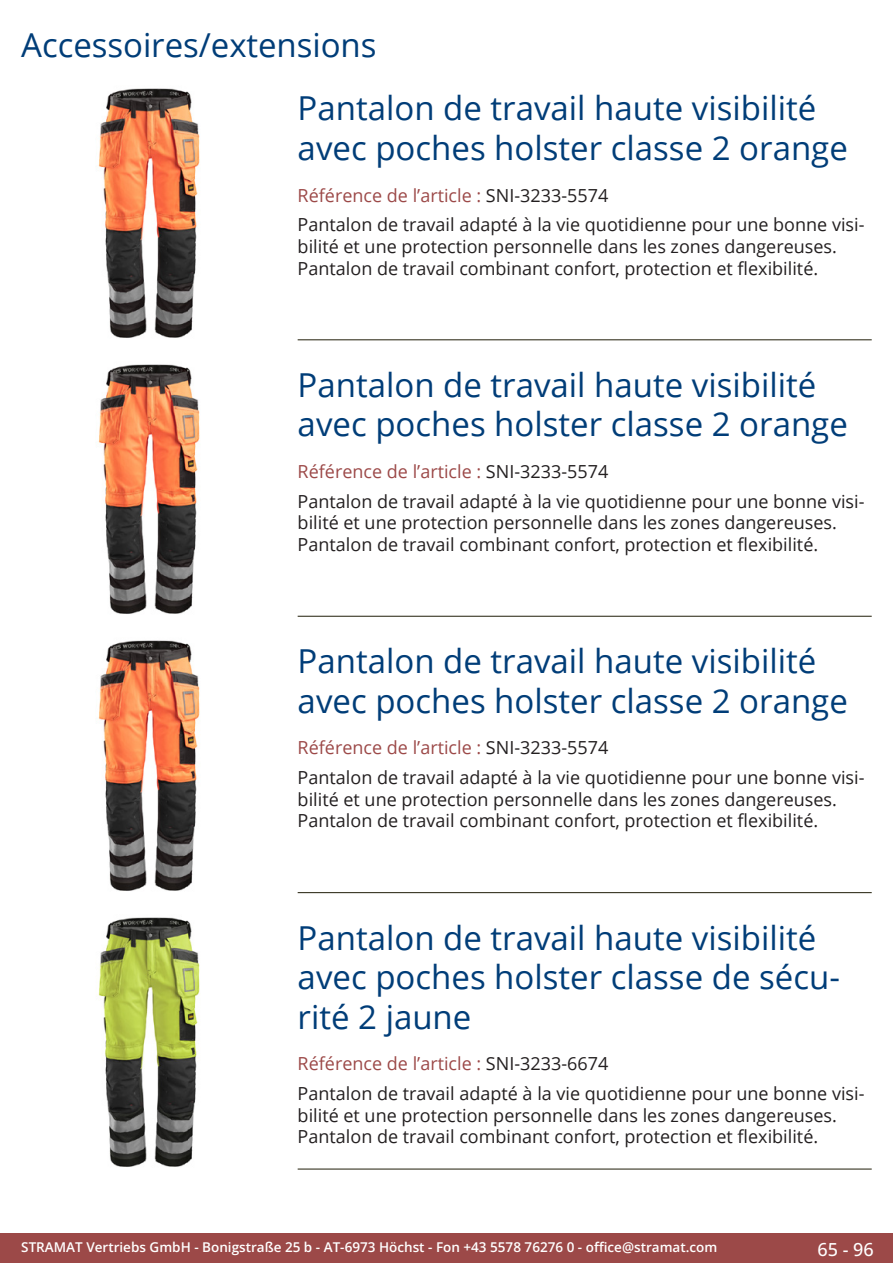
<style>
.page{position:relative;width:893px;height:1263px;background:#fff}
.page>*{position:absolute;margin:0;border:0;box-sizing:border-box;transform-origin:0 0}
.Produkttitel{font:33px/39.6px "Open Sans";color:#003d78}
.RastTitel{font:33px "Open Sans";color:#003d78}
.Beschreibung_Text{font:18px/21.6px "Open Sans";color:#231f20}
.TechDaten_Überschrif{font:18px "Open Sans";color:#9c4948}
.t1{font:500 18px "Open Sans";color:#fff}
.t2{font:600 13.5px "Open Sans";color:#fff}
.s1{color:#231f20}
</style>
<div class="page">
<div style="left:0;top:1233px;width:893px;height:30px;background:#9c4948"></div>
<hr style="left:298px;top:340px;width:574px;height:1px;background:#201d08">
<hr style="left:298px;top:616px;width:574px;height:1px;background:#201d08">
<hr style="left:298px;top:892px;width:574px;height:1px;background:#201d08">
<hr style="left:298px;top:1169px;width:574px;height:1px;background:#201d08">
<img style="left:98px;top:88px;width:102px;height:250px">
<img style="left:98px;top:364px;width:102px;height:250px">
<img style="left:98px;top:640px;width:102px;height:251px">
<img style="left:98px;top:917px;width:102px;height:250px">
<p class="RastTitel" style="left:21px;top:22px;width:357px">Accessoires/extensions</p>
<p class="Produkttitel" style="left:298px;top:88px;width:552px">Pantalon de travail haute visibilité avec poches holster classe 2 orange</p>
<p class="TechDaten_Überschrif" style="left:298px;top:183px;width:312px">Référence de l’article : <span class="s1">SNI-3233-5574</span></p>
<p class="Beschreibung_Text" style="left:298px;top:214px;width:568px">Pantalon de travail adapté à la vie quotidienne pour une bonne visi&shy;bilité et une protection personnelle dans les zones dangereuses.<br>Pantalon de travail combinant confort, protection et flexibilité.</p>
<p class="Produkttitel" style="left:298px;top:364px;width:552px">Pantalon de travail haute visibilité avec poches holster classe 2 orange</p>
<p class="TechDaten_Überschrif" style="left:298px;top:459px;width:312px">Référence de l’article : <span class="s1">SNI-3233-5574</span></p>
<p class="Beschreibung_Text" style="left:298px;top:490px;width:568px">Pantalon de travail adapté à la vie quotidienne pour une bonne visi&shy;bilité et une protection personnelle dans les zones dangereuses.<br>Pantalon de travail combinant confort, protection et flexibilité.</p>
<p class="Produkttitel" style="left:298px;top:640px;width:552px">Pantalon de travail haute visibilité avec poches holster classe 2 orange</p>
<p class="TechDaten_Überschrif" style="left:298px;top:735px;width:312px">Référence de l’article : <span class="s1">SNI-3233-5574</span></p>
<p class="Beschreibung_Text" style="left:298px;top:766px;width:568px">Pantalon de travail adapté à la vie quotidienne pour une bonne visi&shy;bilité et une protection personnelle dans les zones dangereuses.<br>Pantalon de travail combinant confort, protection et flexibilité.</p>
<p class="Produkttitel" style="left:298px;top:917px;width:544px">Pantalon de travail haute visibilité avec poches holster classe de sécu&shy;rité 2 jaune</p>
<p class="TechDaten_Überschrif" style="left:298px;top:1051px;width:312px">Référence de l’article : <span class="s1">SNI-3233-6674</span></p>
<p class="Beschreibung_Text" style="left:298px;top:1082px;width:568px">Pantalon de travail adapté à la vie quotidienne pour une bonne visi&shy;bilité et une protection personnelle dans les zones dangereuses.<br>Pantalon de travail combinant confort, protection et flexibilité.</p>
<p class="t2" style="left:21px;top:1238px;width:698px">STRAMAT Vertriebs GmbH - Bonigstraße 25 b - AT-6973 Höchst - Fon +43 5578 76276 0 - office@stramat.com</p>
<p class="t1" style="left:817px;top:1237px;width:58px">65 - 96</p>
</div>
